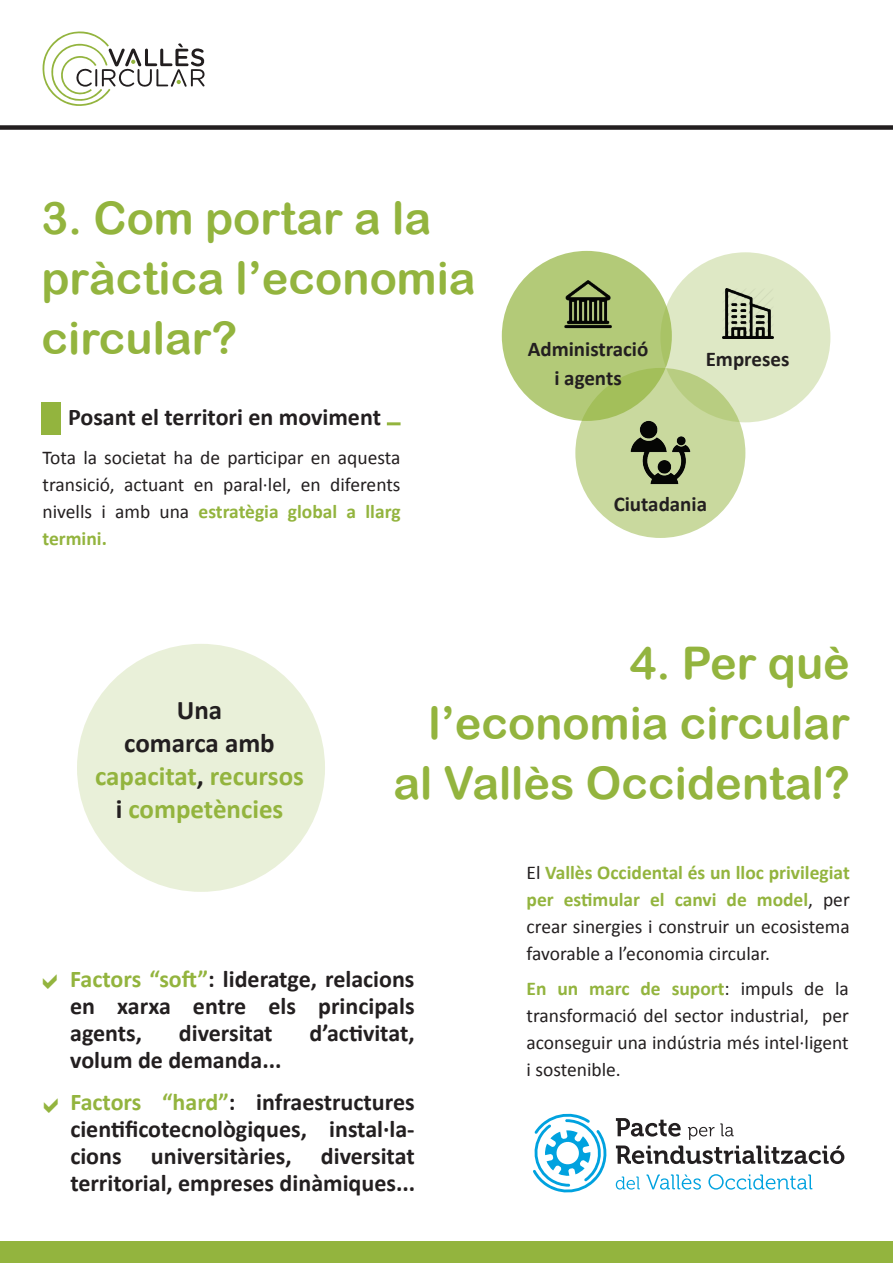
<style>
.page{position:relative;width:893px;height:1263px;background:#fff}
.page>*{position:absolute;margin:0;border:0;box-sizing:border-box;transform-origin:0 0}
.t1{font:45px/60px "Arial Rounded MT Bold";color:#93b43e}
.t2{font:700 27px/33px "Calibri";color:#93b43e;text-align:center}
.t3{font:700 24px/27px "Calibri";color:#231f20;text-align:justify}
.t4{font:700 21px/28.5px "Calibri";color:#231f20;text-align:center}
.t5{font:19.5px/27px "Calibri";color:#231f20;text-align:justify}
.s1{font-weight:700;color:#93b43e}
.s2{color:#231f20}
.s3{color:#93b43e}
</style>
<div class="page">
<div style="left:575px;top:368px;width:170px;height:170px;background:#c9d99e;border-radius:50%"></div>
<svg style="left:660px;top:252px;width:170px;height:170px;background:#dae5bf"></svg>
<svg style="left:502px;top:251px;width:170px;height:170px;background:#b1c874"></svg>
<div style="left:0;top:125px;width:893px;height:5px;background:#231f20"></div>
<svg style="left:42px;top:31px;width:163px;height:75px"></svg>
<img style="left:630px;top:420px;width:61px;height:65px">
<img style="left:722px;top:288px;width:51px;height:51px">
<img style="left:553px;top:270px;width:70px;height:69px">
<div style="left:77px;top:644px;width:248px;height:248px;background:#e9f0d9;border-radius:50%"></div>
<svg style="left:533px;top:1113px;width:74px;height:80px"></svg>
<svg style="left:616px;top:1118px;width:228px;height:46px"></svg>
<svg style="left:616px;top:1176px;width:24px;height:13px"></svg>
<svg style="left:646px;top:1174px;width:55px;height:15px"></svg>
<svg style="left:708px;top:1174px;width:104px;height:15px"></svg>
<div style="left:41px;top:402px;width:20px;height:33px;background:#93b43e"></div>
<hr style="left:387px;top:422px;width:14px;height:3px;background:#93b43e">
<div style="left:0;top:1241px;width:893px;height:22px;background:#93b43e"></div>
<h1 class="t1" style="left:41px;top:187px;width:436px">3. Com portar a la pràctica l’economia circular?</h1>
<p class="t3" style="left:68px;top:404px;width:315px">Posant el territori en moviment</p>
<p class="t5" style="left:43px;top:444px;width:360px">Tota la societat ha de participar en aquesta transició, actuant en paral·lel, en diferents nivells i amb una <span class="s1">estratègia global a llarg termini.</span></p>
<p class="t4" style="left:528px;top:335px;width:122px">Administració i agents</p>
<p class="t4" style="left:706px;top:345px;width:85px">Empreses</p>
<p class="t4" style="left:614px;top:490px;width:95px">Ciutadania</p>
<h2 class="t2" style="left:95px;top:693px;width:210px"><span class="s2">Una<br>comarca amb </span>capacitat<span class="s2">,</span> recursos <span class="s2">i</span> competències</h2>
<h1 class="t1" style="left:393px;top:632px;width:458px;text-align:right">4. Per què l’economia circular al Vallès Occidental?</h1>
<p class="t3" style="left:70px;top:965px;width:346px"><span class="s3">Factors “soft”</span>: lideratge, relacions en xarxa entre els principals agents,</p>
<p class="t3" style="left:179px;top:1019px;width:95px">diversitat</p>
<p class="t3" style="left:310px;top:1019px;width:107px">d’activitat,</p>
<p class="t3" style="left:70px;top:1039px;width:346px;line-height:41.8px">volum de demanda...<br><span class="s3">Factors “hard”</span>: infraestructures</p>
<p class="t3" style="left:70px;top:1115px;width:346px">cientificotecnològiques, instal·la&shy;cions universitàries, diversitat territorial, empreses dinàmiques...</p>
<p class="t5" style="left:527px;top:859px;width:325px">El <span class="s1">Vallès Occidental és un lloc privilegiat per estimular el canvi de model</span>, per crear sinergies i construir un ecosistema favorable a l’economia circular.</p>
<p class="t5" style="left:527px;top:975px;width:324px"><span class="s1">En un marc de suport</span>: impuls de la transformació del sector industrial, per aconseguir una indústria més intel·ligent i sostenible.</p>
</div>
